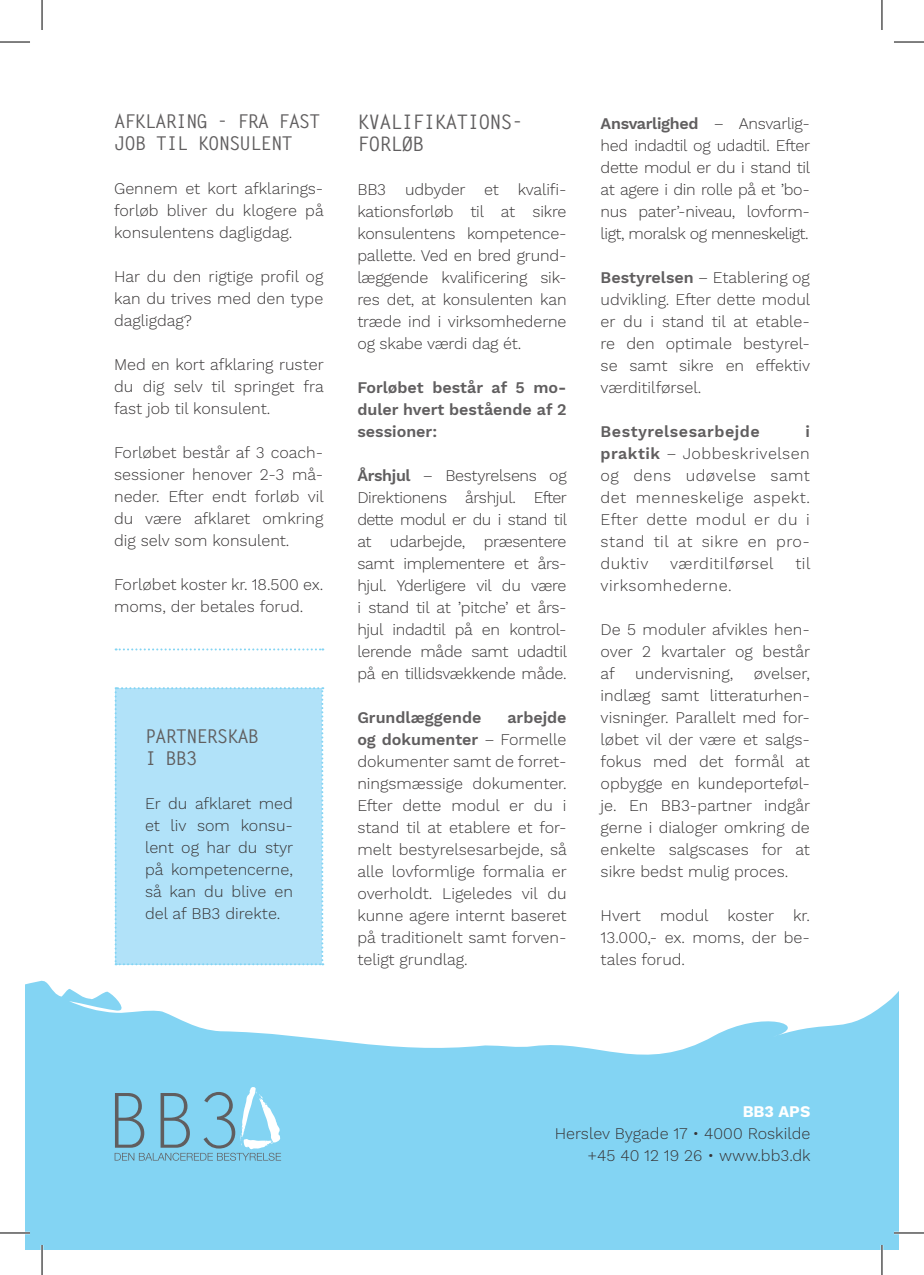
<style>
.page{position:relative;width:924px;height:1275px;background:#fff}
.page>*{position:absolute;margin:0;border:0;box-sizing:border-box;transform-origin:0 0}
.Brød{font:700 20px "Letter Gothic Std";letter-spacing:-.05em;color:#605e5f}
.Brød-2{font:700 19px/22px "Letter Gothic Std";letter-spacing:-.06em;color:#605e5f}
.Brød-3{font:300 16px/22px "Work Sans";color:#363334;text-align:justify}
.Brød-4{font:600 16px/22px "Work Sans";color:#605e5f;text-align:justify}
.Brød-5{font:300 16px "Work Sans";letter-spacing:.03em;color:#363334}
.Brød-6{font:600 16px "Work Sans";letter-spacing:.03em;color:#605e5f}
.t1{font:700 16px "Work Sans";color:#fff}
.s1{font-weight:600;color:#605e5f}
</style>
<div class="page">
<div style="left:25px;top:972px;width:873px;height:278px;background:#83d4f3"></div>
<svg style="left:25px;top:918px;width:873px;height:137px;fill:#fff"></svg>
<svg style="left:82px;top:951px;width:20px;height:6px"></svg>
<div style="left:115px;top:687px;width:208px;height:278px;background:#b1e2f9"></div>
<svg style="left:115px;top:1087px;width:166px;height:73px"></svg>
<svg style="left:116px;top:648px;width:207px;height:2px"></svg>
<hr style="left:0;top:1231px;width:30px;height:3px;background:#fff">
<hr style="left:893px;top:1231px;width:30px;height:3px;background:#fff">
<hr style="left:41px;top:1245px;width:2px;height:30px;background:#fff">
<hr style="left:880px;top:1245px;width:2px;height:30px;background:#fff">
<hr style="left:0;top:42px;width:30px;height:1px;background:#000">
<hr style="left:893px;top:42px;width:30px;height:1px;background:#000">
<hr style="left:0;top:1232px;width:30px;height:1px;background:#000">
<hr style="left:893px;top:1232px;width:30px;height:1px;background:#000">
<hr style="left:42px;top:0;width:1px;height:30px;background:#000">
<hr style="left:42px;top:1245px;width:1px;height:30px;background:#000">
<hr style="left:881px;top:0;width:1px;height:30px;background:#000">
<hr style="left:881px;top:1245px;width:1px;height:30px;background:#000">
<p class="Brød-2" style="left:114px;top:111px;width:208px">AFKLARING - FRA FAST<br>JOB TIL KONSULENT</p>
<p class="Brød-3" style="left:114px;top:178px;width:211px">Gennem et kort afklarings&shy;forløb bliver du klogere på konsulentens dagligdag.</p>
<p class="Brød-3" style="left:114px;top:266px;width:211px">Har du den rigtige profil og kan du trives med den type dagligdag?</p>
<p class="Brød-3" style="left:114px;top:354px;width:211px">Med en kort afklaring ruster du dig selv til springet fra fast job til konsulent.</p>
<p class="Brød-3" style="left:114px;top:442px;width:211px">Forløbet består af 3 coach&shy;sessioner henover 2-3 må&shy;neder. Efter endt forløb vil du være afklaret omkring dig selv som konsulent.</p>
<p class="Brød-3" style="left:114px;top:574px;width:211px">Forløbet koster kr. 18.500 ex. moms, der betales forud.</p>
<p class="Brød-2" style="left:145px;top:725px;width:116px">PARTNERSKAB</p>
<p class="Brød-2" style="left:145px;top:747px;width:54px">I BB3</p>
<p class="Brød-3" style="left:145px;top:793px;width:150px">Er du afklaret med et liv som konsu&shy;lent og har du styr på kompetencerne, så kan du blive en del af BB3 direkte.</p>
<p class="Brød" style="left:357px;top:109px;width:167px">KVALIFIKATIONS-</p>
<p class="Brød" style="left:357px;top:131px;width:68px">FORLØB</p>
<p class="Brød-3" style="left:357px;top:179px;width:211px">BB3 udbyder et kvalifi&shy;kationsforløb til at sikre konsulentens kompetence&shy;pallette. Ved en bred grund&shy;læggende kvalificering sik&shy;res det, at konsulenten kan træde ind i virksomhederne og skabe værdi dag ét.</p>
<p class="Brød-4" style="left:357px;top:377px;width:211px">Forløbet består af 5 mo&shy;duler hvert bestående af 2 sessioner:</p>
<p class="Brød-3" style="left:357px;top:465px;width:211px"><span class="s1">Årshjul</span> – Bestyrelsens og Direktionens årshjul. Efter dette modul er du i stand til at udarbejde, præsentere samt implementere et års&shy;hjul. Yderligere vil du være i stand til at ’pitche’ et års&shy;hjul indadtil på en kontrol&shy;lerende måde samt udadtil på en tillidsvækkende måde.</p>
<p class="Brød-4" style="left:357px;top:707px;width:125px">Grundlæggende</p>
<p class="Brød-3" style="left:357px;top:707px;width:211px;text-indent:150px"><span class="s1">arbejde og dokumenter</span> – Formelle dokumenter samt de forret&shy;ningsmæssige dokumenter.<br>Efter dette modul er du i stand til at etablere et for&shy;melt bestyrelsesarbejde, så alle lovformlige formalia er overholdt. Ligeledes vil du kunne agere internt baseret på traditionelt samt forven&shy;teligt grundlag.</p>
<p class="Brød-3" style="left:600px;top:113px;width:211px"><span class="s1">Ansvarlighed</span> – Ansvarlig&shy;hed indadtil og udadtil. Efter dette modul er du i stand til at agere i din rolle på et ’bo&shy;nus pater’-niveau, lovform&shy;ligt, moralsk og menneskeligt.</p>
<p class="Brød-3" style="left:600px;top:267px;width:211px"><span class="s1">Bestyrelsen</span> – Etablering og udvikling. Efter dette modul er du i stand til at etable&shy;re den optimale bestyrel&shy;se samt sikre en effektiv værditilførsel.</p>
<p class="Brød-6" style="left:600px;top:422px;width:160px">Bestyrelsesarbejde</p>
<p class="Brød-3" style="left:600px;top:421px;width:211px;text-indent:204px"><span class="s1">i praktik</span> – Jobbeskrivelsen og dens udøvelse samt det menneskelige aspekt.<br>Efter dette modul er du i stand til at sikre en pro&shy;duktiv</p>
<p class="Brød-5" style="left:670px;top:554px;width:105px">værditilførsel</p>
<p class="Brød-3" style="left:795px;top:553px;width:17px">til</p>
<p class="Brød-5" style="left:600px;top:576px;width:132px">virksomhederne.</p>
<p class="Brød-3" style="left:600px;top:619px;width:211px">De 5 moduler afvikles hen&shy;over 2 kvartaler og består af</p>
<p class="Brød-3" style="left:600px;top:663px;width:211px;text-indent:153px">øvelser, indlæg samt litteraturhen&shy;visninger. Parallelt med for&shy;løbet vil der være et salgs&shy;fokus med det formål at opbygge en kundeporteføl&shy;je. En BB3-partner indgår gerne i dialoger omkring de enkelte salgscases for at sikre bedst mulig proces.</p>
<p class="Brød-3" style="left:600px;top:905px;width:211px">Hvert modul koster kr.<br>13.000,- ex. moms, der be&shy;tales forud.</p>
<p class="Brød-3" style="left:634px;top:663px;width:100px">undervisning,</p>
<p class="t1" style="left:742px;top:1102px;width:69px">BB3 APS</p>
<p class="Brød-3" style="left:554px;top:1123px;width:257px">Herslev Bygade 17 • 4000 Roskilde</p>
<p class="Brød-3" style="left:587px;top:1145px;width:224px">+45 40 12 19 26 • www.bb3.dk</p>
</div>
